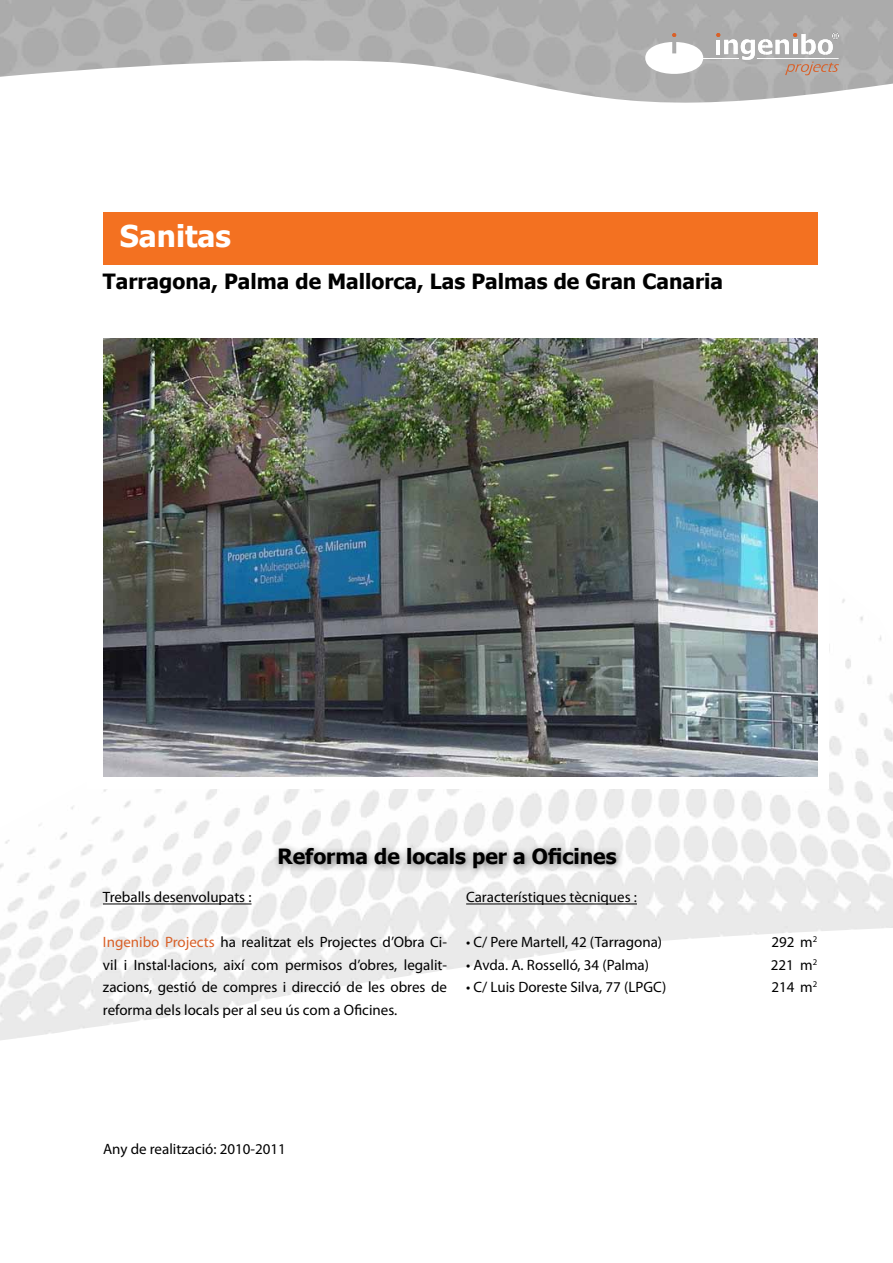
<style>
.page{position:relative;width:893px;height:1263px;background:#fff}
.page>*{position:absolute;margin:0;border:0;box-sizing:border-box;transform-origin:0 0}
.t1{font:700 30px "Tahoma";color:#fff}
.t2{font:700 21px "Tahoma";color:#000}
.t3{font:15px/22.5px "Myriad Pro";color:#000;text-align:justify}
.s1{color:#d96028}
</style>
<div class="page">
<img style="left:0;top:599px;width:893px;height:441px">
<div style="left:88px;top:326px;width:741px;height:463px;background:#fff"></div>
<img style="left:276px;top:0;width:617px;height:103px">
<svg style="left:645px;top:32px;width:194px;height:47px"></svg>
<div style="left:272px;top:841px;width:354px;height:36px;background:#000;opacity:.5"></div>
<hr style="left:103px;top:903px;width:149px;height:1px;background:#000">
<hr style="left:466px;top:903px;width:171px;height:1px;background:#000">
<div style="left:103px;top:212px;width:714px;height:52px;background:#f37121"></div>
<img style="left:103px;top:338px;width:714px;height:439px">
<h1 class="t1" style="left:120px;top:215px;width:113px">Sanitas</h1>
<h2 class="t2" style="left:103px;top:267px;width:622px">Tarragona, Palma de Mallorca, Las Palmas de Gran Canaria</h2>
<h2 class="t2" style="left:278px;top:842px;width:340px">Reforma de locals per a Oficines</h2>
<p class="t3" style="left:103px;top:886px;width:150px">Treballs desenvolupats :</p>
<p class="t3" style="left:103px;top:931px;width:346px"><span class="s1">Ingenibo Projects</span> ha realitzat els Projectes d’Obra Ci&shy;vil i Instal·lacions, així com permisos d’obres, legalit&shy;zacions, gestió de compres i direcció de les obres de reforma dels locals per al seu ús com a Oficines.</p>
<p class="t3" style="left:466px;top:886px;width:172px">Característiques tècniques :</p>
<p class="t3" style="left:466px;top:931px;width:197px">• C/ Pere Martell, 42 (Tarragona)</p>
<p class="t3" style="left:771px;top:931px;width:47px">292 m<sup>2</sup></p>
<p class="t3" style="left:466px;top:953px;width:184px">• Avda. A. Rosselló, 34 (Palma)</p>
<p class="t3" style="left:771px;top:953px;width:48px">221 m<sup>2</sup></p>
<p class="t3" style="left:466px;top:976px;width:202px">• C/ Luis Doreste Silva, 77 (LPGC)</p>
<p class="t3" style="left:771px;top:976px;width:47px">214 m<sup>2</sup></p>
<p class="t3" style="left:103px;top:1138px;width:184px">Any de realització: 2010-2011</p>
</div>
